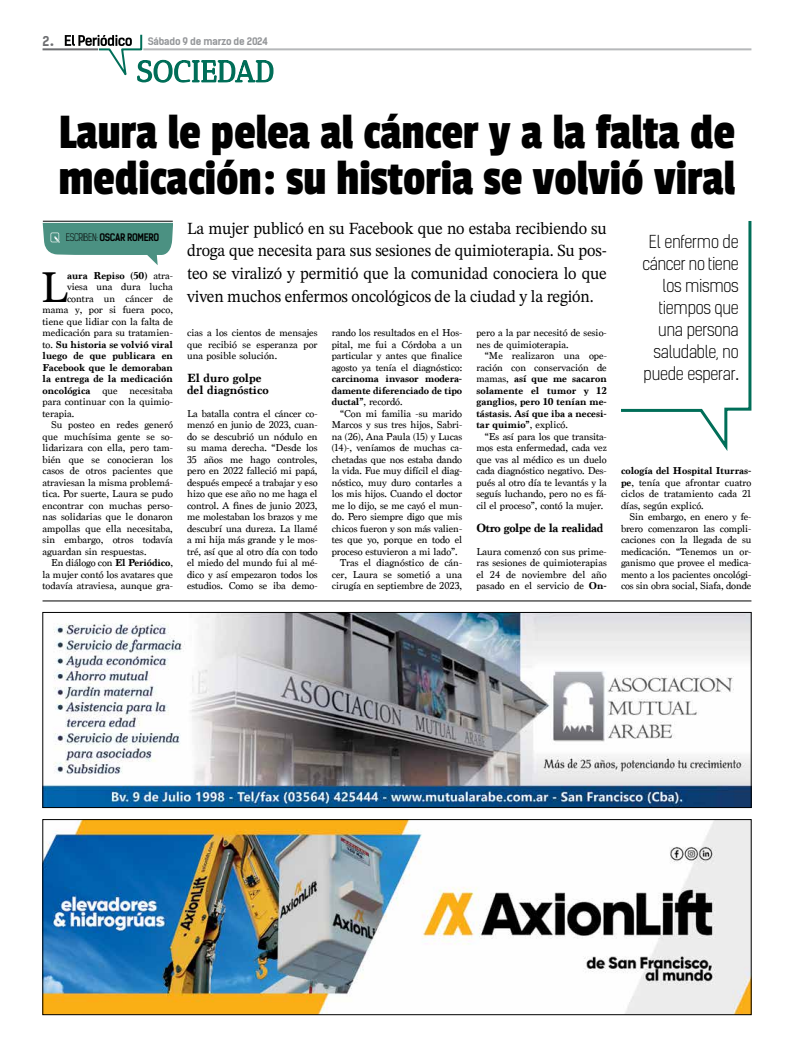
<style>
.page{position:relative;width:794px;height:1049px;background:#fff}
.page>*{position:absolute;margin:0;border:0;box-sizing:border-box;transform-origin:0 0}
.t1{font:52px/46px "Passion One";color:#000;scale:.94 1}
.t2{font:45.2px "Marion";color:#000}
.t3{font:17px/22.5px "STIX Two Text";letter-spacing:-.01em;color:#000;text-align:justify;scale:.96 1}
.t4{font:300 17px/22px "Kelson Sans RU";letter-spacing:-.02em;color:#000;text-align:right}
.t5{font:700 13px "Kelson Sans";color:#6d6e71}
.t6{font:700 12.5px/11.5px "Marion";color:#000}
.t7{font:700 12.5px "Marion";letter-spacing:-.03em;color:#000}
.t8{font:10.5px/11.5px "Marion";color:#000;text-align:justify}
.t9{font:700 10.5px/11.5px "Marion";color:#000;text-align:justify}
.t10{font:700 10px "Kelson Sans RU";letter-spacing:-.025em;color:#939598}
.t11{font:700 10px "Kelson Sans";letter-spacing:-.04em;color:#000;scale:.91 1}
.s1{font-family:"Kelson Sans RU";font-weight:300}
.s2{font-weight:300}
.s3{font-weight:400}
.s4{font-weight:700}
</style>
<div class="page">
<hr style="left:143px;top:48px;width:608px;height:2px;background:#b6b8ba">
<hr style="left:43px;top:48px;width:55px;height:2px;background:#6d6e71">
<hr style="left:43px;top:601px;width:708px;height:1px;background:#000">
<img style="left:45px;top:821px;width:704px;height:192px">
<div style="left:43px;top:819px;width:708px;height:196px;border:1px solid #000"></div>
<img style="left:45px;top:614px;width:704px;height:192px">
<div style="left:43px;top:612px;width:708px;height:196px;border:1px solid #000"></div>
<svg style="left:43px;top:223px;width:130px;height:42px"></svg>
<hr style="left:43px;top:221px;width:130px;height:1px;background:#000">
<svg style="left:65px;top:34px;width:210px;height:49px"></svg>
<svg style="left:621px;top:221px;width:131px;height:230px"></svg>
<p class="t5" style="left:43px;top:34px;width:14px">2•</p>
<p class="t10" style="left:148px;top:35px;width:122px">Sábado 9 de marzo de 2024</p>
<h1 class="t1" style="left:59px;top:108px;width:721px">Laura le pelea al cáncer y a la falta de medicación: su historia se volvió viral</h1>
<p class="t3" style="left:187px;top:217px;width:439px">La mujer publicó en su Facebook que no estaba recibiendo su droga que necesita para sus sesiones de quimioterapia. Su pos&shy;teo se viralizó y permitió que la comunidad conociera lo que viven muchos enfermos oncológicos de la ciudad y la región.</p>
<p class="t8" style="left:187px;top:327px;width:132px">cias a los cientos de mensajes que recibió se esperanza por una posible solución.</p>
<p class="t6" style="left:187px;top:372px;width:83px">El duro golpe del diagnóstico</p>
<p class="t8" style="left:187px;top:408px;width:132px">La batalla contra el cáncer co&shy;menzó en junio de 2023, cuan&shy;do se descubrió un nódulo en su mama derecha. “Desde los 35 años me hago controles, pero en 2022 falleció mi papá, después empecé a trabajar y eso hizo que ese año no me haga el control. A fines de junio 2023, me molestaban los brazos y me descubrí una dureza. La llamé a mi hija más grande y le mos&shy;tré, así que al otro día con todo el miedo del mundo fui al mé&shy;dico y así empezaron todos los estudios. Como se iba demo-</p>
<p class="t11" style="left:66px;top:231px;width:104px"><span class="s1">ESCRIBEN</span><span class="s2">:</span> OSCAR ROMERO</p>
<h3 class="t4" style="left:642px;top:231px;width:98px">El enfermo de cáncer no tiene los mismos tiempos que una persona saludable, no puede esperar<span class="s3">.</span></h3>
<h2 class="t2" style="left:40px;top:260px;width:28px">L</h2>
<p class="t9" style="left:67px;top:269px;width:107px">aura Repiso (50) <span class="s3">atra-</span></p>
<p class="t8" style="left:67px;top:281px;width:107px">viesa una dura lucha</p>
<p class="t8" style="left:67px;top:292px;width:107px">contra un cáncer de</p>
<p class="t8" style="left:43px;top:304px;width:132px">mama y, por si fuera poco,</p>
<p class="t8" style="left:43px;top:315px;width:132px">tiene que lidiar con la falta de</p>
<p class="t8" style="left:43px;top:327px;width:132px">medicación para su tratamien-</p>
<p class="t9" style="left:43px;top:338px;width:132px"><span class="s3">to.</span> Su historia se volvió viral</p>
<p class="t9" style="left:43px;top:350px;width:132px">luego de que publicara en</p>
<p class="t9" style="left:43px;top:361px;width:132px">Facebook que le demoraban</p>
<p class="t9" style="left:43px;top:373px;width:132px">la entrega de la medicación</p>
<p class="t8" style="left:43px;top:385px;width:132px"><span class="s4">oncológica</span> que necesitaba</p>
<p class="t8" style="left:43px;top:396px;width:132px">para continuar con la quimio-</p>
<p class="t8" style="left:43px;top:408px;width:33px">terapia.</p>
<p class="t8" style="left:51px;top:419px;width:123px">Su posteo en redes generó</p>
<p class="t8" style="left:43px;top:431px;width:132px">que muchísima gente se so-</p>
<p class="t8" style="left:43px;top:442px;width:132px">lidarizara con ella, pero tam-</p>
<p class="t8" style="left:43px;top:454px;width:132px">bién que se conocieran los</p>
<p class="t8" style="left:43px;top:465px;width:132px">casos de otros pacientes que</p>
<p class="t8" style="left:43px;top:477px;width:132px">atraviesan la misma problemá-</p>
<p class="t8" style="left:43px;top:488px;width:132px">tica. Por suerte, Laura se pudo</p>
<p class="t8" style="left:43px;top:500px;width:132px">encontrar con muchas perso-</p>
<p class="t8" style="left:43px;top:511px;width:132px">nas solidarias que le donaron</p>
<p class="t8" style="left:43px;top:523px;width:132px">ampollas que ella necesitaba,</p>
<p class="t8" style="left:43px;top:534px;width:132px">sin embargo, otros todavía</p>
<p class="t8" style="left:43px;top:546px;width:105px">aguardan sin respuestas.</p>
<p class="t8" style="left:51px;top:557px;width:123px">En diálogo con <span class="s4">El Periódico</span>,</p>
<p class="t8" style="left:43px;top:569px;width:132px">la mujer contó los avatares que</p>
<p class="t8" style="left:43px;top:580px;width:132px">todavía atraviesa, aunque gra-</p>
<p class="t8" style="left:332px;top:327px;width:132px">rando los resultados en el Hos&shy;pital, me fui a Córdoba a un particular y antes que finalice agosto ya tenía el diagnóstico:</p>
<p class="t9" style="left:332px;top:373px;width:132px">carcinoma invasor modera&shy;damente diferenciado de tipo ductal”<span class="s3">, recordó.</span></p>
<p class="t8" style="left:340px;top:408px;width:123px">“Con mi familia -su marido</p>
<p class="t8" style="left:332px;top:419px;width:132px">Marcos y sus tres hijos, Sabri-</p>
<p class="t8" style="left:332px;top:431px;width:132px">na (26), Ana Paula (15) y Lucas</p>
<p class="t8" style="left:332px;top:442px;width:132px">(14)-, veníamos de muchas ca-</p>
<p class="t8" style="left:332px;top:454px;width:132px">chetadas que nos estaba dando</p>
<p class="t8" style="left:332px;top:465px;width:132px">la vida. Fue muy difícil el diag-</p>
<p class="t8" style="left:332px;top:477px;width:132px">nóstico, muy duro contarles a</p>
<p class="t8" style="left:332px;top:488px;width:132px">los mis hijos. Cuando el doctor</p>
<p class="t8" style="left:332px;top:500px;width:132px">me lo dijo, se me cayó el mun-</p>
<p class="t8" style="left:332px;top:511px;width:132px">do. Pero siempre digo que mis</p>
<p class="t8" style="left:332px;top:523px;width:132px">chicos fueron y son más valien-</p>
<p class="t8" style="left:332px;top:534px;width:132px">tes que yo, porque en todo el</p>
<p class="t8" style="left:332px;top:546px;width:127px">proceso estuvieron a mi lado”.</p>
<p class="t8" style="left:340px;top:557px;width:123px">Tras el diagnóstico de cán-</p>
<p class="t8" style="left:332px;top:569px;width:132px">cer, Laura se sometió a una</p>
<p class="t8" style="left:332px;top:580px;width:132px">cirugía en septiembre de 2023,</p>
<p class="t8" style="left:476px;top:327px;width:132px">pero a la par necesitó de sesio&shy;nes de quimioterapia.</p>
<p class="t9" style="left:476px;top:350px;width:132px;text-indent:9px"><span class="s3">“Me realizaron una ope&shy;ración con conservación de mamas,</span> así que me sacaron solamente el tumor y 12 ganglios, pero 10 tenían me&shy;tástasis. Así que iba a necesi&shy;tar quimio”<span class="s3">, explicó.</span></p>
<p class="t8" style="left:476px;top:431px;width:132px;text-indent:9px">“Es así para los que transita&shy;mos esta enfermedad, cada vez que vas al médico es un duelo cada diagnóstico negativo. Des&shy;pués al otro día te levantás y la seguís luchando, pero no es fá&shy;cil el proceso”, contó la mujer.</p>
<p class="t7" style="left:476px;top:520px;width:128px">Otro golpe de la realidad</p>
<p class="t8" style="left:476px;top:546px;width:132px">Laura comenzó con sus prime&shy;ras sesiones de quimioterapias el 24 de noviembre del año pasado en el servicio de <span class="s4">On-</span></p>
<p class="t8" style="left:621px;top:465px;width:132px"><span class="s4">cología del Hospital Iturras&shy;pe</span>, tenía que afrontar cuatro ciclos de tratamiento cada 21 días, según explicó.</p>
<p class="t8" style="left:621px;top:511px;width:132px;text-indent:9px">Sin embargo, en enero y fe&shy;brero comenzaron las compli&shy;caciones con la llegada de su medicación. “Tenemos un or&shy;ganismo que provee el medica&shy;mento a los pacientes oncológi&shy;cos sin obra social, Siafa, donde</p>
</div>
